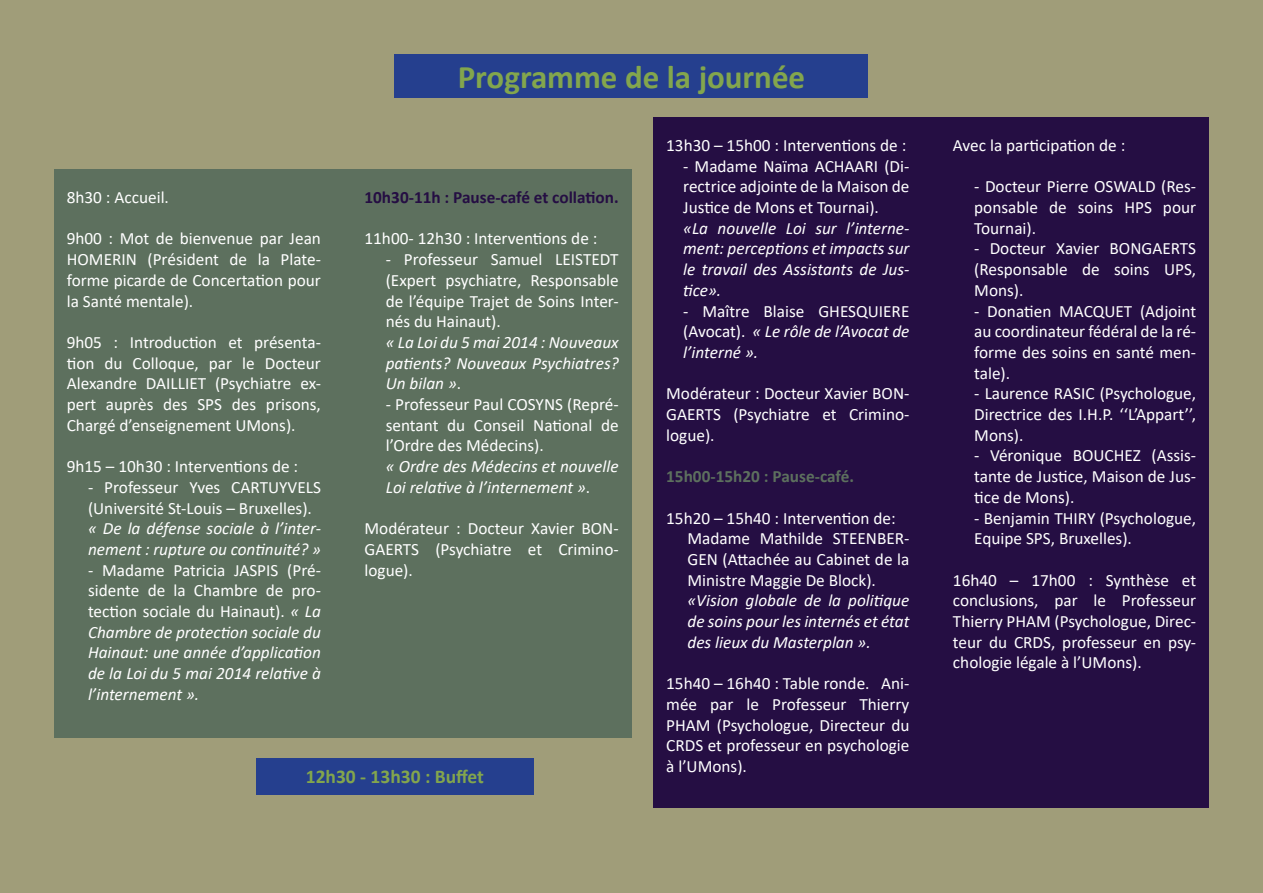
<style>
.page{position:relative;width:1263px;height:893px;background:#a09d79}
.page>*{position:absolute;margin:0;border:0;box-sizing:border-box;transform-origin:0 0}
.t1{font:700 33px "Calibri";color:#83a64d}
.t2{font:700 19.5px "Calibri";color:#83a64d}
.t3{font:17.25px/20.7px "Calibri";color:#fff;text-align:justify}
.t4{font:italic 17.25px/20.7px "Calibri";color:#fff;text-align:justify}
.t5{font:700 17.25px "Calibri";color:#250e43}
.t6{font:700 17.25px "Calibri";color:#5d705e}
.s1{font-style:normal}
.s2{font-style:italic}
</style>
<div class="page">
<div style="left:653px;top:117px;width:556px;height:691px;background:#250e43"></div>
<div style="left:54px;top:169px;width:577px;height:569px;background:#5d705e"></div>
<div style="left:256px;top:758px;width:278px;height:36px;background:#253f8e"></div>
<div style="left:395px;top:54px;width:473px;height:44px;background:#253f8e"></div>
<h1 class="t1" style="left:458px;top:54px;width:349px">Programme de la journée</h1>
<p class="t3" style="left:67px;top:186px;width:104px">8h30 : Accueil.</p>
<p class="t3" style="left:67px;top:228px;width:256px">9h00 : Mot de bienvenue par Jean HOMERIN (Président de la Plate&shy;forme picarde de Concertation pour la Santé mentale).</p>
<p class="t3" style="left:67px;top:331px;width:256px">9h05 : Introduction et présenta&shy;tion du Colloque, par le Docteur Alexandre DAILLIET (Psychiatre ex&shy;pert auprès des SPS des prisons, Chargé d’enseignement UMons).</p>
<p class="t3" style="left:67px;top:456px;width:233px">9h15 – 10h30 : Interventions de :</p>
<p class="t3" style="left:88px;top:476px;width:234px">- Professeur Yves CARTUYVELS (Université St-Louis – Bruxelles).</p>
<p class="t4" style="left:88px;top:517px;width:234px">« De la défense sociale à l’inter&shy;nement : rupture ou continuité? »</p>
<p class="t4" style="left:88px;top:559px;width:234px"><span class="s1">- Madame Patricia JASPIS (Pré&shy;sidente de la Chambre de pro&shy;tection sociale du Hainaut).</span> « La Chambre de protection sociale du Hainaut: une année d’application de la Loi du 5 mai 2014 relative à l’internement ».</p>
<p class="t5" style="left:364px;top:185px;width:256px">10h30-11h : Pause-café et collation.</p>
<p class="t3" style="left:364px;top:228px;width:234px">11h00- 12h30 : Interventions de :</p>
<p class="t3" style="left:386px;top:249px;width:234px">- Professeur Samuel LEISTEDT (Expert psychiatre, Responsable de l’équipe Trajet de Soins Inter&shy;nés du Hainaut).</p>
<p class="t4" style="left:386px;top:331px;width:234px">« La Loi du 5 mai 2014 : Nouveaux patients? Nouveaux Psychiatres?<br>Un bilan »<span class="s1">.</span></p>
<p class="t3" style="left:386px;top:394px;width:234px">- Professeur Paul COSYNS (Repré&shy;sentant du Conseil National de l’Ordre des Médecins).</p>
<p class="t4" style="left:386px;top:455px;width:234px">« Ordre des Médecins et nouvelle<br>Loi relative à l’internement »<span class="s1">.</span></p>
<p class="t3" style="left:364px;top:518px;width:256px">Modérateur : Docteur Xavier BON-GAERTS (Psychiatre et Crimino&shy;logue).</p>
<p class="t2" style="left:306px;top:763px;width:180px">12h30 - 13h30 : Buffet</p>
<p class="t3" style="left:666px;top:134px;width:242px">13h30 – 15h00 : Interventions de :</p>
<p class="t3" style="left:683px;top:155px;width:228px">- Madame Naïma ACHAARI (Di&shy;rectrice adjointe de la Maison de Justice de Mons et Tournai).</p>
<p class="t4" style="left:683px;top:217px;width:228px">«La nouvelle Loi sur l’interne&shy;ment: perceptions et impacts sur le travail des Assistants de Jus&shy;tice».</p>
<p class="t3" style="left:683px;top:300px;width:228px">- Maître Blaise GHESQUIERE (Avocat). <span class="s2">« Le rôle de l’Avocat de l’interné ».</span></p>
<p class="t3" style="left:666px;top:383px;width:245px">Modérateur : Docteur Xavier BON-GAERTS (Psychiatre et Crimino&shy;logue).</p>
<p class="t6" style="left:666px;top:464px;width:189px">15h00-15h20 : Pause-café.</p>
<p class="t3" style="left:687px;top:507px;width:223px;text-align:left;text-indent:-21px">15h20 – 15h40 : Intervention de:<br>Madame Mathilde STEENBER-<br>GEN (Attachée au Cabinet de la<br>Ministre Maggie De Block).</p>
<p class="t4" style="left:687px;top:590px;width:223px">«Vision globale de la politique de soins pour les internés et état des lieux du Masterplan ».</p>
<p class="t3" style="left:666px;top:673px;width:245px">15h40 – 16h40 : Table ronde. Ani&shy;mée par le Professeur Thierry PHAM (Psychologue, Directeur du CRDS et professeur en psychologie à l’UMons).</p>
<p class="t3" style="left:953px;top:134px;width:174px">Avec la participation de :</p>
<p class="t3" style="left:974px;top:176px;width:223px">- Docteur Pierre OSWALD (Res&shy;ponsable de soins HPS pour Tournai).</p>
<p class="t3" style="left:974px;top:238px;width:223px">- Docteur Xavier BONGAERTS (Responsable de soins UPS, Mons).</p>
<p class="t3" style="left:974px;top:300px;width:223px">- Donatien MACQUET (Adjoint au coordinateur fédéral de la ré&shy;forme des soins en santé men&shy;tale).</p>
<p class="t3" style="left:974px;top:383px;width:223px">- Laurence RASIC (Psychologue, Directrice des I.H.P. ‘‘L’Appart’’, Mons).</p>
<p class="t3" style="left:974px;top:445px;width:223px">- Véronique BOUCHEZ (Assis&shy;tante de Justice, Maison de Jus&shy;tice de Mons).</p>
<p class="t3" style="left:974px;top:507px;width:223px">- Benjamin THIRY (Psychologue,<br>Equipe SPS, Bruxelles).</p>
<p class="t3" style="left:953px;top:569px;width:245px">16h40 – 17h00 : Synthèse et conclusions, par le Professeur Thierry PHAM (Psychologue, Direc&shy;teur du CRDS, professeur en psy&shy;chologie légale à l’UMons).</p>
</div>
